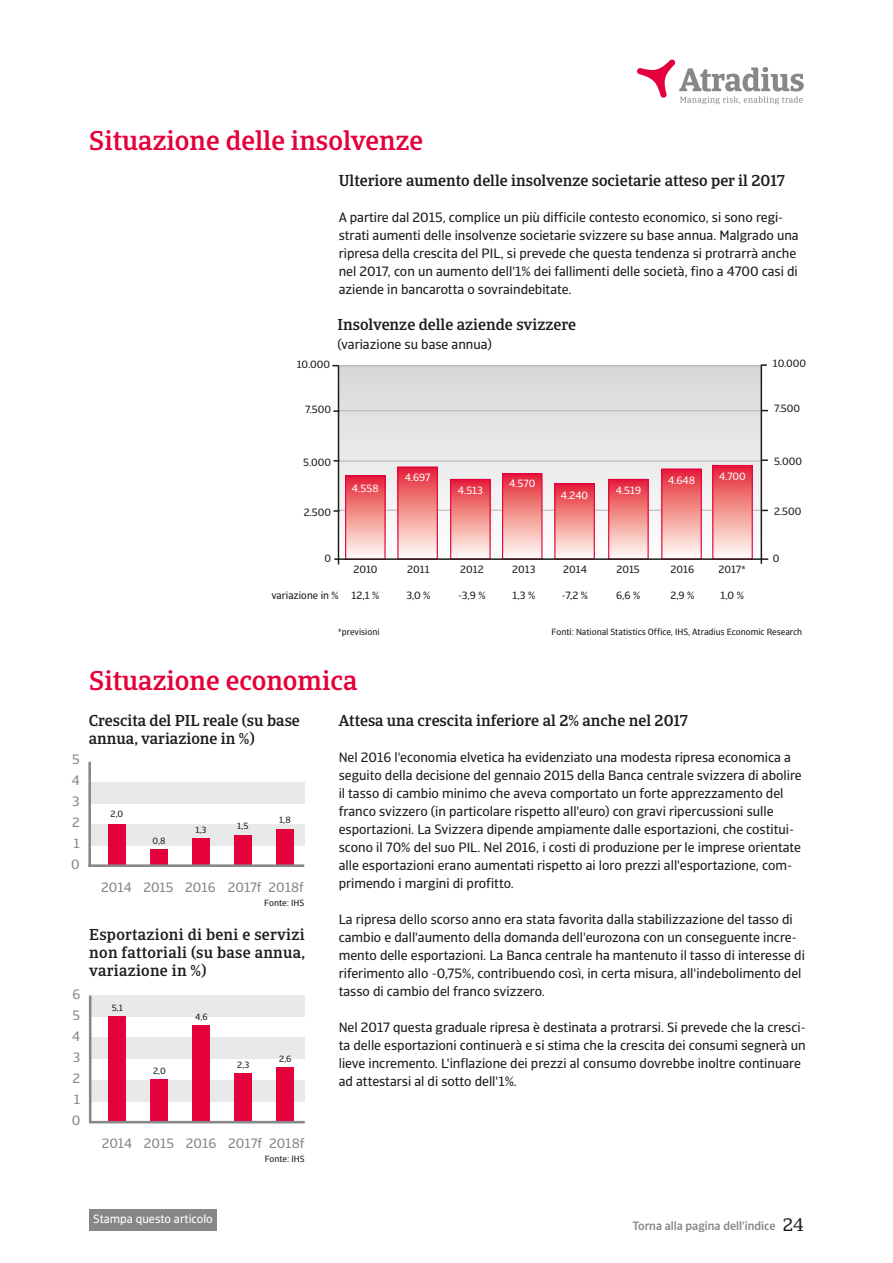
<style>
.page{position:relative;width:893px;height:1263px;background:#fff}
.page>*{position:absolute;margin:0;border:0;box-sizing:border-box;transform-origin:0 0}
.t1{font:500 27px "Catalana";color:#e4003a}
.t2{font:18px "Catalana";color:#1d1d1b}
.t3{font:500 15.75px/18px "Catalana";color:#1d1d1b}
.t4{font:13.5px/18px "Catalana Sans";color:#1d1d1b}
.t5{font:13.5px/21px "Catalana Sans";color:#878787;text-align:justify}
.t6{font:500 12px "Catalana Sans";color:#878787}
.t7{font:12px "Catalana Sans";color:#fff}
.t8{font:10.5px "Catalana Sans";color:#1d1d1b}
.t9{font:10.5px "Catalana Sans";color:#fff}
.t10{font:9px "Catalana Sans";color:#1d1d1b}
</style>
<div class="page">
<div style="left:90px;top:996px;width:215px;height:21px;background:#e9e9e9"></div>
<svg style="left:637px;top:60px;width:167px;height:44px"></svg>
<div style="left:89px;top:1210px;width:128px;height:21px;background:#878787"></div>
<div style="left:89px;top:782px;width:215px;height:21px;background:#e9e9e9"></div>
<div style="left:89px;top:825px;width:215px;height:21px;background:#e9e9e9"></div>
<hr style="left:88px;top:762px;width:3px;height:105px;background:#878787">
<div style="left:108px;top:825px;width:17px;height:40px;background:#e4003a"></div>
<div style="left:150px;top:849px;width:17px;height:16px;background:#e4003a"></div>
<div style="left:192px;top:839px;width:17px;height:26px;background:#e4003a"></div>
<div style="left:276px;top:830px;width:17px;height:36px;background:#e4003a"></div>
<div style="left:339px;top:365px;width:423px;height:194px;background:linear-gradient(to bottom,#d7d7d7,#fefefe)"></div>
<hr style="left:339px;top:410px;width:423px;height:1px;background:#b3b2b2">
<hr style="left:339px;top:365px;width:423px;height:1px;background:#b3b2b2">
<svg style="left:762px;top:459px;width:6px;height:2px"></svg>
<hr style="left:339px;top:461px;width:423px;height:1px;background:#b3b2b2">
<hr style="left:339px;top:510px;width:423px;height:1px;background:#b3b2b2">
<div style="left:451px;top:479px;width:39px;height:80px;background:linear-gradient(to bottom,#e52533,#fffff4)"></div>
<div style="left:450px;top:479px;width:41px;height:80px;border:1px solid #e4003a"></div>
<div style="left:503px;top:474px;width:39px;height:85px;background:linear-gradient(to bottom,#e52734,#fffff8)"></div>
<div style="left:502px;top:473px;width:40px;height:86px;border:1px solid #e4003a"></div>
<div style="left:555px;top:484px;width:39px;height:75px;background:linear-gradient(to bottom,#e52734,#fffff7)"></div>
<div style="left:554px;top:483px;width:41px;height:76px;border:1px solid #e4003a"></div>
<div style="left:713px;top:465px;width:39px;height:94px;background:linear-gradient(to bottom,#e52533,#fffff6)"></div>
<div style="left:712px;top:465px;width:41px;height:95px;border:1px solid #e4003a"></div>
<div style="left:346px;top:476px;width:39px;height:83px;background:linear-gradient(to bottom,#e52634,#fffff7)"></div>
<div style="left:345px;top:475px;width:41px;height:85px;border:1px solid #e4003a"></div>
<div style="left:398px;top:467px;width:39px;height:92px;background:linear-gradient(to bottom,#e52634,#fffff5)"></div>
<div style="left:397px;top:466px;width:41px;height:93px;border:1px solid #e4003a"></div>
<div style="left:609px;top:479px;width:39px;height:80px;background:linear-gradient(to bottom,#e52533,#fffff4)"></div>
<div style="left:608px;top:479px;width:41px;height:81px;border:1px solid #e4003a"></div>
<svg style="left:333px;top:510px;width:7px;height:2px"></svg>
<div style="left:662px;top:469px;width:39px;height:90px;background:linear-gradient(to bottom,#e52633,#fffff5)"></div>
<div style="left:661px;top:468px;width:41px;height:92px;border:1px solid #e4003a"></div>
<hr style="left:334px;top:558px;width:434px;height:2px;background:#1d1d1b">
<hr style="left:338px;top:365px;width:1px;height:199px;background:#1d1d1b">
<hr style="left:761px;top:365px;width:1px;height:199px;background:#1d1d1b">
<div style="left:234px;top:835px;width:17px;height:31px;background:#e4003a"></div>
<hr style="left:88px;top:864px;width:216px;height:3px;background:#878787">
<div style="left:90px;top:1038px;width:215px;height:21px;background:#e9e9e9"></div>
<div style="left:90px;top:1080px;width:215px;height:21px;background:#e9e9e9"></div>
<hr style="left:89px;top:996px;width:2px;height:126px;background:#878787">
<div style="left:109px;top:1017px;width:17px;height:104px;background:#e4003a"></div>
<div style="left:151px;top:1080px;width:17px;height:42px;background:#e4003a"></div>
<div style="left:193px;top:1026px;width:17px;height:96px;background:#e4003a"></div>
<div style="left:235px;top:1074px;width:17px;height:48px;background:#e4003a"></div>
<div style="left:277px;top:1067px;width:17px;height:55px;background:#e4003a"></div>
<hr style="left:89px;top:1121px;width:216px;height:2px;background:#878787">
<h1 class="t1" style="left:89px;top:124px;width:335px">Situazione delle insolvenze</h1>
<p class="t3" style="left:339px;top:171px;width:447px">Ulteriore aumento delle insolvenze societarie atteso per il 2017</p>
<p class="t4" style="left:339px;top:208px;width:461px">A partire dal 2015, complice un più difficile contesto economico, si sono regi&shy;strati aumenti delle insolvenze societarie svizzere su base annua. Malgrado una ripresa della crescita del PIL, si prevede che questa tendenza si protrarrà anche nel 2017, con un aumento dell'1% dei fallimenti delle società, fino a 4700 casi di aziende in bancarotta o sovraindebitate.</p>
<p class="t3" style="left:337px;top:315px;width:240px">Insolvenze delle aziende svizzere</p>
<p class="t4" style="left:337px;top:335px;width:156px">(variazione su base annua)</p>
<p class="t8" style="left:297px;top:357px;width:35px">10.000</p>
<p class="t8" style="left:773px;top:357px;width:35px">10.000</p>
<p class="t8" style="left:305px;top:403px;width:28px">7.500</p>
<p class="t8" style="left:774px;top:402px;width:28px">7.500</p>
<p class="t8" style="left:303px;top:456px;width:29px">5.000</p>
<p class="t8" style="left:774px;top:455px;width:29px">5.000</p>
<p class="t9" style="left:458px;top:484px;width:27px">4.513</p>
<p class="t9" style="left:719px;top:470px;width:28px">4.700</p>
<p class="t9" style="left:405px;top:471px;width:27px">4.697</p>
<p class="t9" style="left:668px;top:474px;width:29px">4.648</p>
<p class="t9" style="left:509px;top:477px;width:28px">4.570</p>
<p class="t9" style="left:352px;top:482px;width:28px">4.558</p>
<p class="t9" style="left:616px;top:484px;width:27px">4.519</p>
<p class="t9" style="left:561px;top:489px;width:29px">4.240</p>
<p class="t8" style="left:304px;top:506px;width:29px">2.500</p>
<p class="t8" style="left:774px;top:505px;width:29px">2.500</p>
<p class="t8" style="left:325px;top:552px;width:8px">0</p>
<p class="t8" style="left:271px;top:589px;width:69px">variazione in %</p>
<p class="t8" style="left:354px;top:563px;width:26px">2010</p>
<p class="t8" style="left:352px;top:589px;width:29px">12,1 %</p>
<p class="t8" style="left:407px;top:563px;width:24px">2011</p>
<p class="t8" style="left:406px;top:589px;width:26px">3,0 %</p>
<p class="t8" style="left:460px;top:563px;width:25px">2012</p>
<p class="t8" style="left:458px;top:589px;width:29px">-3,9 %</p>
<p class="t8" style="left:512px;top:563px;width:25px">2013</p>
<p class="t8" style="left:513px;top:589px;width:24px">1,3 %</p>
<p class="t8" style="left:563px;top:563px;width:25px">2014</p>
<p class="t8" style="left:562px;top:589px;width:28px">-7,2 %</p>
<p class="t8" style="left:616px;top:563px;width:25px">2015</p>
<p class="t8" style="left:670px;top:563px;width:25px">2016</p>
<p class="t8" style="left:616px;top:589px;width:26px">6,6 %</p>
<p class="t8" style="left:670px;top:589px;width:25px">2,9 %</p>
<p class="t8" style="left:718px;top:563px;width:29px">2017*</p>
<p class="t8" style="left:720px;top:589px;width:25px">1,0 %</p>
<p class="t8" style="left:773px;top:552px;width:8px">0</p>
<p class="t10" style="left:338px;top:626px;width:43px">*previsioni</p>
<p class="t10" style="left:552px;top:627px;width:252px">Fonti: National Statistics Office, IHS, Atradius Economic Research</p>
<p class="t5" style="left:71px;top:749px;width:10px">5<br>4<br>3<br>2<br>1<br>0</p>
<p class="t5" style="left:72px;top:984px;width:10px">6<br>5<br>4<br>3<br>2<br>1<br>0</p>
<h1 class="t1" style="left:89px;top:664px;width:270px">Situazione economica</h1>
<p class="t3" style="left:89px;top:711px;width:213px">Crescita del PIL reale (su base annua, variazione in %)</p>
<p class="t10" style="left:111px;top:809px;width:14px">2,0</p>
<p class="t10" style="left:152px;top:836px;width:14px">0,8</p>
<p class="t10" style="left:195px;top:824px;width:13px">1,3</p>
<p class="t10" style="left:237px;top:820px;width:13px">1,5</p>
<p class="t10" style="left:279px;top:815px;width:13px">1,8</p>
<p class="t5" style="left:101px;top:877px;width:204px">2014 2015 2016 2017f 2018f</p>
<p class="t10" style="left:264px;top:898px;width:41px">Fonte: IHS</p>
<p class="t3" style="left:89px;top:926px;width:217px;text-align:justify">Esportazioni di beni e servizi non fattoriali (su base annua, variazione in %)</p>
<p class="t10" style="left:112px;top:1002px;width:13px">5,1</p>
<p class="t10" style="left:153px;top:1065px;width:14px">2,0</p>
<p class="t10" style="left:195px;top:1011px;width:14px">4,6</p>
<p class="t10" style="left:237px;top:1060px;width:14px">2,3</p>
<p class="t10" style="left:279px;top:1053px;width:14px">2,6</p>
<p class="t5" style="left:102px;top:1133px;width:204px">2014 2015 2016 2017f 2018f</p>
<p class="t10" style="left:265px;top:1153px;width:41px">Fonte: IHS</p>
<p class="t3" style="left:339px;top:711px;width:351px">Attesa una crescita inferiore al 2% anche nel 2017</p>
<p class="t4" style="left:339px;top:748px;width:464px">Nel 2016 l'economia elvetica ha evidenziato una modesta ripresa economica a seguito della decisione del gennaio 2015 della Banca centrale svizzera di abolire il tasso di cambio minimo che aveva comportato un forte apprezzamento del franco svizzero (in particolare rispetto all'euro) con gravi ripercussioni sulle esportazioni. La Svizzera dipende ampiamente dalle esportazioni, che costitui&shy;scono il 70% del suo PIL. Nel 2016, i costi di produzione per le imprese orientate alle esportazioni erano aumentati rispetto ai loro prezzi all'esportazione, com&shy;primendo i margini di profitto.</p>
<p class="t4" style="left:339px;top:910px;width:468px">La ripresa dello scorso anno era stata favorita dalla stabilizzazione del tasso di cambio e dall'aumento della domanda dell'eurozona con un conseguente incre&shy;mento delle esportazioni. La Banca centrale ha mantenuto il tasso di interesse di riferimento allo -0,75%, contribuendo così, in certa misura, all'indebolimento del tasso di cambio del franco svizzero.</p>
<p class="t4" style="left:339px;top:1018px;width:468px">Nel 2017 questa graduale ripresa è destinata a protrarsi. Si prevede che la cresci&shy;ta delle esportazioni continuerà e si stima che la crescita dei consumi segnerà un lieve incremento. L'inflazione dei prezzi al consumo dovrebbe inoltre continuare ad attestarsi al di sotto dell'1%.</p>
<p class="t7" style="left:93px;top:1212px;width:121px">Stampa questo articolo</p>
<p class="t6" style="left:632px;top:1218px;width:145px">Torna alla pagina dell'indice</p>
<h2 class="t2" style="left:783px;top:1214px;width:22px">24</h2>
</div>
